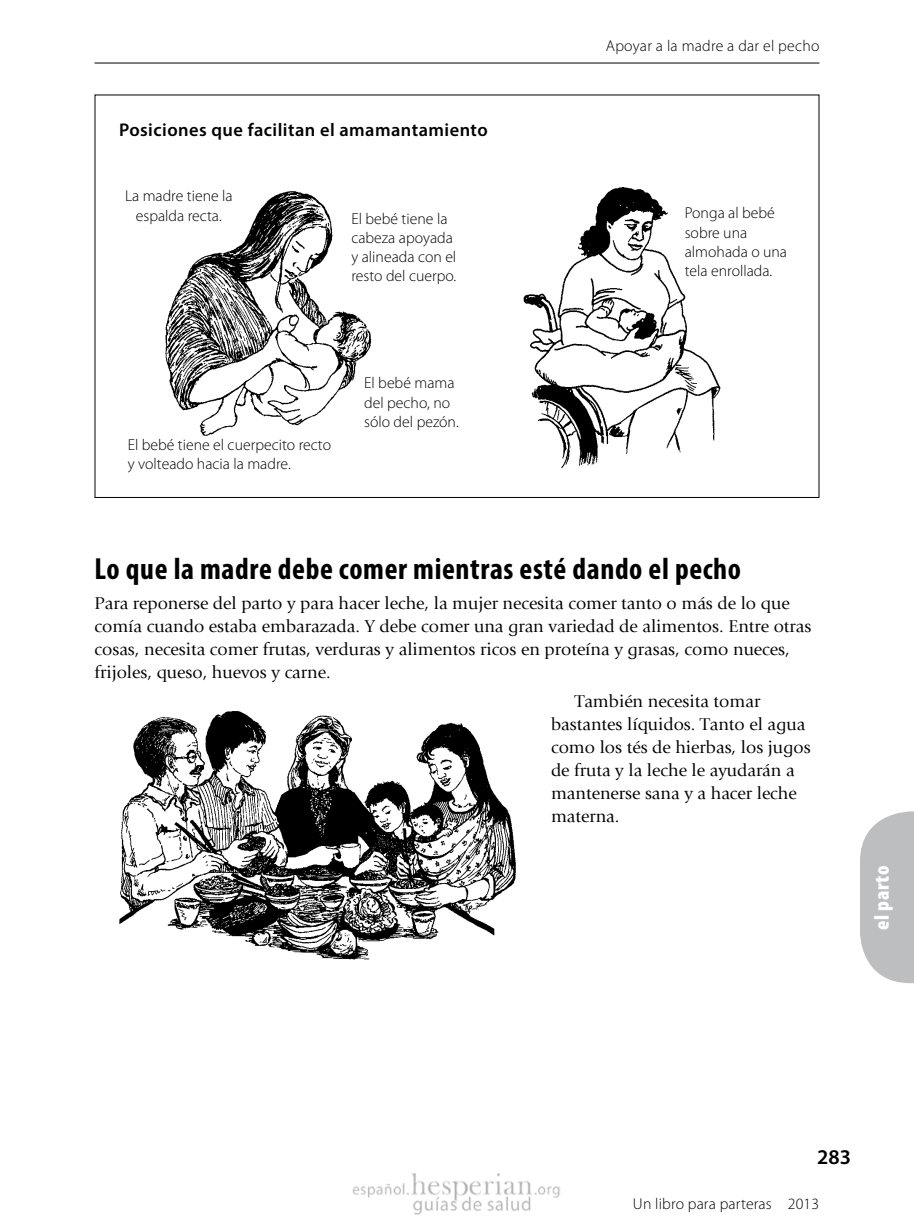
<style>
.page{position:relative;width:914px;height:1229px;background:#fff}
.page>*{position:absolute;margin:0;border:0;box-sizing:border-box;transform-origin:0 0}
.t1{font:700 condensed 30.62px "Myriad Pro";letter-spacing:.02em;color:#000}
.t2{font:900 condensed 21px "Myriad Pro";letter-spacing:.03em;color:#fff}
.t3{font:600 21px "Myriad Pro";color:#000}
.t4{font:600 18.38px "Myriad Pro";letter-spacing:.025em;color:#000}
.t5{font:17.85px/23.1px "Giovanni Placenta";color:#000}
.t6{font:300 15.75px/19.2px "Myriad Pro";color:#000}
</style>
<div class="page">
<hr style="left:94px;top:63px;width:725px;height:1px;background:#000">
<svg style="left:860px;top:811px;width:54px;height:172px;background:#c3c5c7"></svg>
<img style="left:523px;top:187px;width:198px;height:282px">
<img style="left:165px;top:191px;width:207px;height:245px">
<div style="left:364px;top:376px;width:109px;height:72px;background:#fff"></div>
<div style="left:684px;top:206px;width:104px;height:83px;background:#fff"></div>
<img style="left:119px;top:711px;width:397px;height:249px">
<img style="left:352px;top:1173px;width:208px;height:41px">
<p class="t4" style="left:119px;top:118px;width:370px">Posiciones que facilitan el amamantamiento</p>
<p class="t6" style="left:125px;top:186px;width:109px;text-align:center">La madre tiene la espalda recta.</p>
<p class="t6" style="left:351px;top:209px;width:106px">El bebé tiene la cabeza apoyada y alineada con el resto del cuerpo.</p>
<p class="t6" style="left:128px;top:435px;width:205px">El bebé tiene el cuerpecito recto y volteado hacia la madre.</p>
<p class="t6" style="left:364px;top:373px;width:96px">El bebé mama del pecho, no sólo del pezón.</p>
<p class="t6" style="left:606px;top:36px;width:215px">Apoyar a la madre a dar el pecho</p>
<p class="t6" style="left:684px;top:203px;width:104px">Ponga al bebé sobre una almohada o una tela enrollada.</p>
<h1 class="t1" style="left:94px;top:550px;width:648px">Lo que la madre debe comer mientras esté dando el pecho</h1>
<p class="t5" style="left:94px;top:591px;width:718px">Para reponerse del parto y para hacer leche, la mujer necesita comer tanto o más de lo que comía cuando estaba embarazada. Y debe comer una gran variedad de alimentos. Entre otras cosas, necesita comer frutas, verduras y alimentos ricos en proteína y grasas, como nueces, frijoles, queso, huevos y carne.</p>
<p class="t5" style="left:551px;top:689px;width:261px;text-indent:24px">También necesita tomar bastantes líquidos. Tanto el agua como los tés de hierbas, los jugos de fruta y la leche le ayudarán a mantenerse sana y a hacer leche materna.</p>
<p class="t2" style="left:868px;top:930px;width:66px;rotate:-90deg">el parto</p>
<p class="t3" style="left:817px;top:1143px;width:35px">283</p>
<p class="t6" style="left:633px;top:1193px;width:188px">Un libro para parteras 2013</p>
</div>
